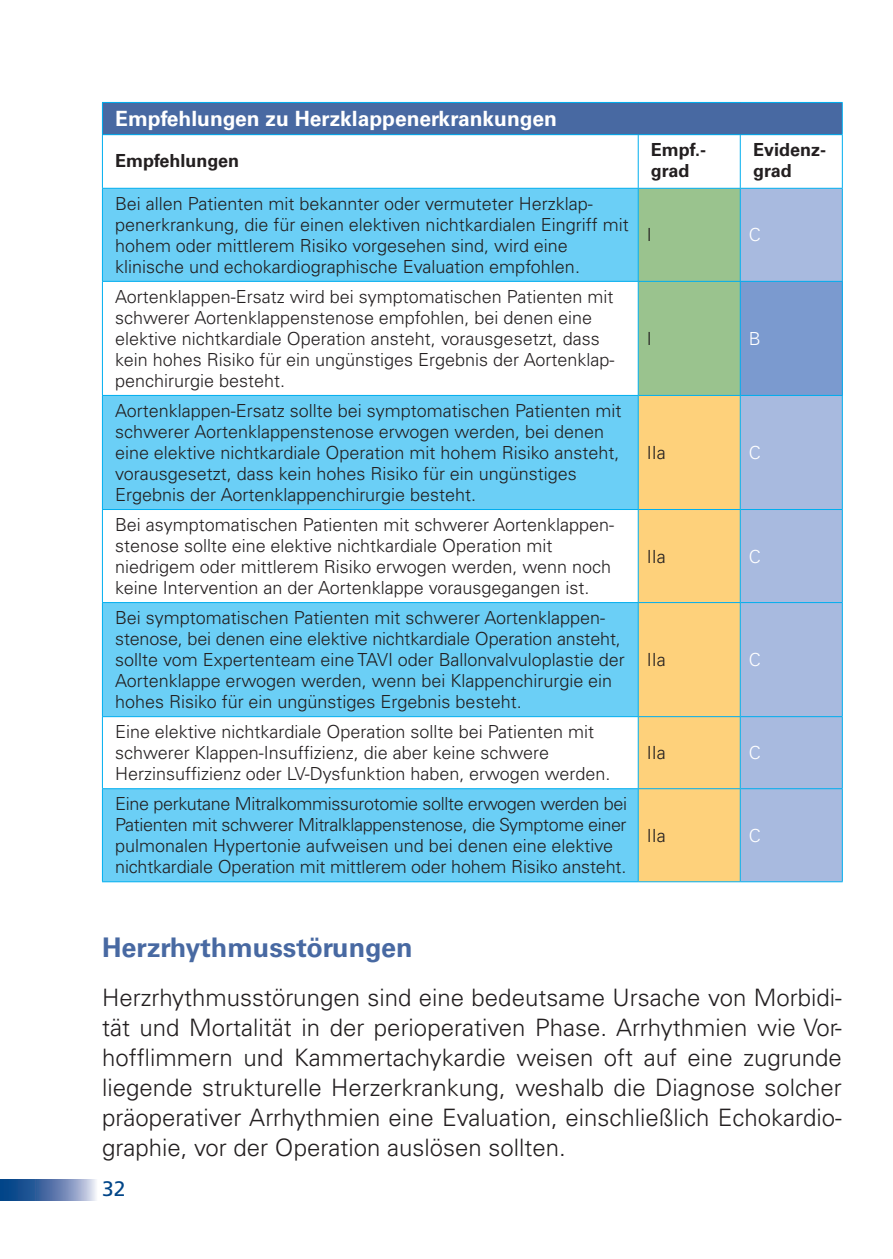
<style>
.page{position:relative;width:893px;height:1259px;background:#fff}
.page>*{position:absolute;margin:0;border:0;box-sizing:border-box;transform-origin:0 0}
.t1{font:700 27px "Univers LT Pro 65";color:#4869a2}
.t2{font:300 24px/30px "Univers LT Pro 45";color:#231f20;text-align:justify}
.t3{font:700 21px "Univers LT Pro 65";color:#fff}
.t4{font:21px "Frutiger LT Pro";color:#014588}
.t5{font:300 18px/21px "Univers LT Pro 45";color:#231f20}
.t6{font:300 18px/21px "Univers LT Pro 45";letter-spacing:-.02em;color:#231f20}
.t7{font:700 18px/21px "Univers LT Pro 65";color:#231f20}
.t8{font:300 18px "Univers LT Pro 45";color:#fff}
</style>
<div class="page">
<svg style="left:0;top:1179px;width:96px;height:21px"></svg>
<div style="left:102px;top:102px;width:740px;height:33px;background:#4869a2"></div>
<svg style="left:103px;top:189px;width:535px;height:692px;fill:#6bcff6"></svg>
<div style="left:639px;top:189px;width:101px;height:206px;background:#9ac38e"></div>
<div style="left:741px;top:189px;width:101px;height:692px;background:#a8badf"></div>
<div style="left:740px;top:281px;width:102px;height:114px;background:#7b9acf"></div>
<div style="left:639px;top:396px;width:101px;height:485px;background:#fed17b"></div>
<hr style="left:638px;top:135px;width:1px;height:53px;background:#00aeef">
<hr style="left:740px;top:135px;width:1px;height:53px;background:#00aeef">
<hr style="left:740px;top:509px;width:103px;height:1px;background:#00aeef">
<hr style="left:638px;top:188px;width:102px;height:1px;background:#00aeef">
<hr style="left:102px;top:134px;width:536px;height:1px;background:#00aeef">
<hr style="left:638px;top:134px;width:102px;height:1px;background:#00aeef">
<hr style="left:740px;top:134px;width:103px;height:1px;background:#00aeef">
<hr style="left:740px;top:281px;width:103px;height:1px;background:#00aeef">
<hr style="left:740px;top:188px;width:103px;height:1px;background:#00aeef">
<hr style="left:740px;top:510px;width:1px;height:92px;background:#00aeef">
<hr style="left:740px;top:603px;width:1px;height:113px;background:#00aeef">
<hr style="left:740px;top:717px;width:1px;height:71px;background:#00aeef">
<hr style="left:740px;top:789px;width:1px;height:92px;background:#00aeef">
<hr style="left:740px;top:189px;width:1px;height:92px;background:#00aeef">
<hr style="left:638px;top:281px;width:102px;height:1px;background:#00aeef">
<hr style="left:740px;top:282px;width:1px;height:113px;background:#00aeef">
<hr style="left:740px;top:396px;width:1px;height:113px;background:#00aeef">
<hr style="left:638px;top:509px;width:102px;height:1px;background:#00aeef">
<hr style="left:638px;top:395px;width:102px;height:1px;background:#00aeef">
<hr style="left:740px;top:395px;width:103px;height:1px;background:#00aeef">
<hr style="left:638px;top:602px;width:102px;height:1px;background:#00aeef">
<hr style="left:740px;top:602px;width:103px;height:1px;background:#00aeef">
<hr style="left:638px;top:716px;width:102px;height:1px;background:#00aeef">
<hr style="left:740px;top:716px;width:103px;height:1px;background:#00aeef">
<hr style="left:638px;top:788px;width:102px;height:1px;background:#00aeef">
<hr style="left:740px;top:788px;width:103px;height:1px;background:#00aeef">
<hr style="left:102px;top:188px;width:536px;height:1px;background:#00aeef">
<hr style="left:638px;top:189px;width:1px;height:92px;background:#00aeef">
<hr style="left:102px;top:281px;width:536px;height:1px;background:#00aeef">
<hr style="left:638px;top:282px;width:1px;height:113px;background:#00aeef">
<hr style="left:102px;top:395px;width:536px;height:1px;background:#00aeef">
<hr style="left:638px;top:396px;width:1px;height:113px;background:#00aeef">
<hr style="left:102px;top:509px;width:536px;height:1px;background:#00aeef">
<hr style="left:638px;top:510px;width:1px;height:92px;background:#00aeef">
<hr style="left:102px;top:602px;width:536px;height:1px;background:#00aeef">
<hr style="left:638px;top:603px;width:1px;height:113px;background:#00aeef">
<hr style="left:102px;top:716px;width:536px;height:1px;background:#00aeef">
<hr style="left:638px;top:717px;width:1px;height:71px;background:#00aeef">
<hr style="left:102px;top:788px;width:536px;height:1px;background:#00aeef">
<hr style="left:638px;top:789px;width:1px;height:92px;background:#00aeef">
<hr style="left:102px;top:102px;width:536px;height:1px;background:#00aeef">
<hr style="left:102px;top:103px;width:1px;height:31px;background:#00aeef">
<hr style="left:638px;top:102px;width:102px;height:1px;background:#00aeef">
<hr style="left:740px;top:102px;width:103px;height:1px;background:#00aeef">
<hr style="left:842px;top:103px;width:1px;height:31px;background:#00aeef">
<hr style="left:102px;top:135px;width:1px;height:53px;background:#00aeef">
<hr style="left:842px;top:135px;width:1px;height:53px;background:#00aeef">
<hr style="left:102px;top:189px;width:1px;height:92px;background:#00aeef">
<hr style="left:842px;top:189px;width:1px;height:92px;background:#00aeef">
<hr style="left:102px;top:282px;width:1px;height:113px;background:#00aeef">
<hr style="left:842px;top:282px;width:1px;height:113px;background:#00aeef">
<hr style="left:102px;top:396px;width:1px;height:113px;background:#00aeef">
<hr style="left:842px;top:396px;width:1px;height:113px;background:#00aeef">
<hr style="left:102px;top:510px;width:1px;height:92px;background:#00aeef">
<hr style="left:842px;top:510px;width:1px;height:92px;background:#00aeef">
<hr style="left:102px;top:603px;width:1px;height:113px;background:#00aeef">
<hr style="left:842px;top:603px;width:1px;height:113px;background:#00aeef">
<hr style="left:102px;top:717px;width:1px;height:71px;background:#00aeef">
<hr style="left:842px;top:717px;width:1px;height:71px;background:#00aeef">
<hr style="left:102px;top:789px;width:1px;height:92px;background:#00aeef">
<hr style="left:842px;top:789px;width:1px;height:92px;background:#00aeef">
<hr style="left:102px;top:881px;width:536px;height:1px;background:#00aeef">
<hr style="left:638px;top:881px;width:102px;height:1px;background:#00aeef">
<hr style="left:740px;top:881px;width:103px;height:1px;background:#00aeef">
<p class="t3" style="left:115px;top:106px;width:443px">Empfehlungen zu Herzklappenerkrankungen</p>
<p class="t7" style="left:115px;top:150px;width:125px">Empfehlungen</p>
<p class="t7" style="left:651px;top:139px;width:57px">Empf.- grad</p>
<p class="t7" style="left:753px;top:139px;width:75px">Evidenz&shy;grad</p>
<p class="t5" style="left:115px;top:193px;width:515px">Bei allen Patienten mit bekannter oder vermuteter Herzklap&shy;penerkrankung, die für einen elektiven nichtkardialen Eingriff mit hohem oder mittlerem Risiko vorgesehen sind, wird eine klinische und echokardiographische Evaluation empfohlen.</p>
<p class="t5" style="left:647px;top:224px;width:7px">I</p>
<p class="t8" style="left:749px;top:224px;width:14px">C</p>
<p class="t5" style="left:115px;top:286px;width:501px">Aortenklappen-Ersatz wird bei symptomatischen Patienten mit schwerer Aortenklappenstenose empfohlen, bei denen eine elektive nichtkardiale Operation ansteht, vorausgesetzt, dass kein hohes Risiko für ein ungünstiges Ergebnis der Aortenklap&shy;penchirurgie besteht.</p>
<p class="t5" style="left:115px;top:400px;width:508px">Aortenklappen-Ersatz sollte bei symptomatischen Patienten mit schwerer Aortenklappenstenose erwogen werden, bei denen eine elektive nichtkardiale Operation mit hohem Risiko ansteht, vorausgesetzt, dass kein hohes Risiko für ein ungünstiges Ergebnis der Aortenklappenchirurgie besteht.</p>
<p class="t5" style="left:115px;top:514px;width:500px">Bei asymptomatischen Patienten mit schwerer Aortenklappen&shy;stenose sollte eine elektive nichtkardiale Operation mit niedrigem oder mittlerem Risiko erwogen werden, wenn noch keine Intervention an der Aortenklappe vorausgegangen ist.</p>
<p class="t5" style="left:115px;top:607px;width:511px">Bei symptomatischen Patienten mit schwerer Aortenklappen&shy;stenose, bei denen eine elektive nichtkardiale Operation ansteht, sollte vom Expertenteam eine TAVI oder Ballonvalvuloplastie der Aortenklappe erwogen werden, wenn bei Klappenchirurgie ein hohes Risiko für ein ungünstiges Ergebnis besteht.</p>
<p class="t5" style="left:115px;top:721px;width:497px">Eine elektive nichtkardiale Operation sollte bei Patienten mit schwerer Klappen-Insuffizienz, die aber keine schwere<br>Herzinsuffizienz oder LV-Dysfunktion haben, erwogen werden.</p>
<p class="t6" style="left:115px;top:793px;width:513px">Eine perkutane Mitralkommissurotomie sollte erwogen werden bei Patienten mit schwerer Mitralklappenstenose, die Symptome einer pulmonalen Hypertonie aufweisen und bei denen eine elektive nichtkardiale Operation mit mittlerem oder hohem Risiko ansteht.</p>
<p class="t5" style="left:647px;top:328px;width:7px">I</p>
<p class="t8" style="left:749px;top:328px;width:14px">B</p>
<p class="t5" style="left:647px;top:442px;width:21px">IIa</p>
<p class="t8" style="left:749px;top:442px;width:14px">C</p>
<p class="t5" style="left:647px;top:546px;width:21px">IIa</p>
<p class="t8" style="left:749px;top:545px;width:14px">C</p>
<p class="t5" style="left:647px;top:649px;width:21px">IIa</p>
<p class="t8" style="left:749px;top:649px;width:14px">C</p>
<p class="t5" style="left:647px;top:742px;width:21px">IIa</p>
<p class="t8" style="left:749px;top:742px;width:14px">C</p>
<p class="t5" style="left:647px;top:825px;width:21px">IIa</p>
<p class="t8" style="left:749px;top:824px;width:14px">C</p>
<h1 class="t1" style="left:102px;top:931px;width:312px">Herzrhythmusstörungen</h1>
<p class="t2" style="left:102px;top:982px;width:741px">Herzrhythmusstörungen sind eine bedeutsame Ursache von Morbidi&shy;tät und Mortalität in der perioperativen Phase. Arrhythmien wie Vor&shy;hofflimmern und Kammertachykardie weisen oft auf eine zugrunde liegende strukturelle Herzerkrankung, weshalb die Diagnose solcher präoperativer Arrhythmien eine Evaluation, einschließlich Echokardio&shy;graphie, vor der Operation auslösen sollten.</p>
<p class="t4" style="left:102px;top:1176px;width:25px">32</p>
</div>
